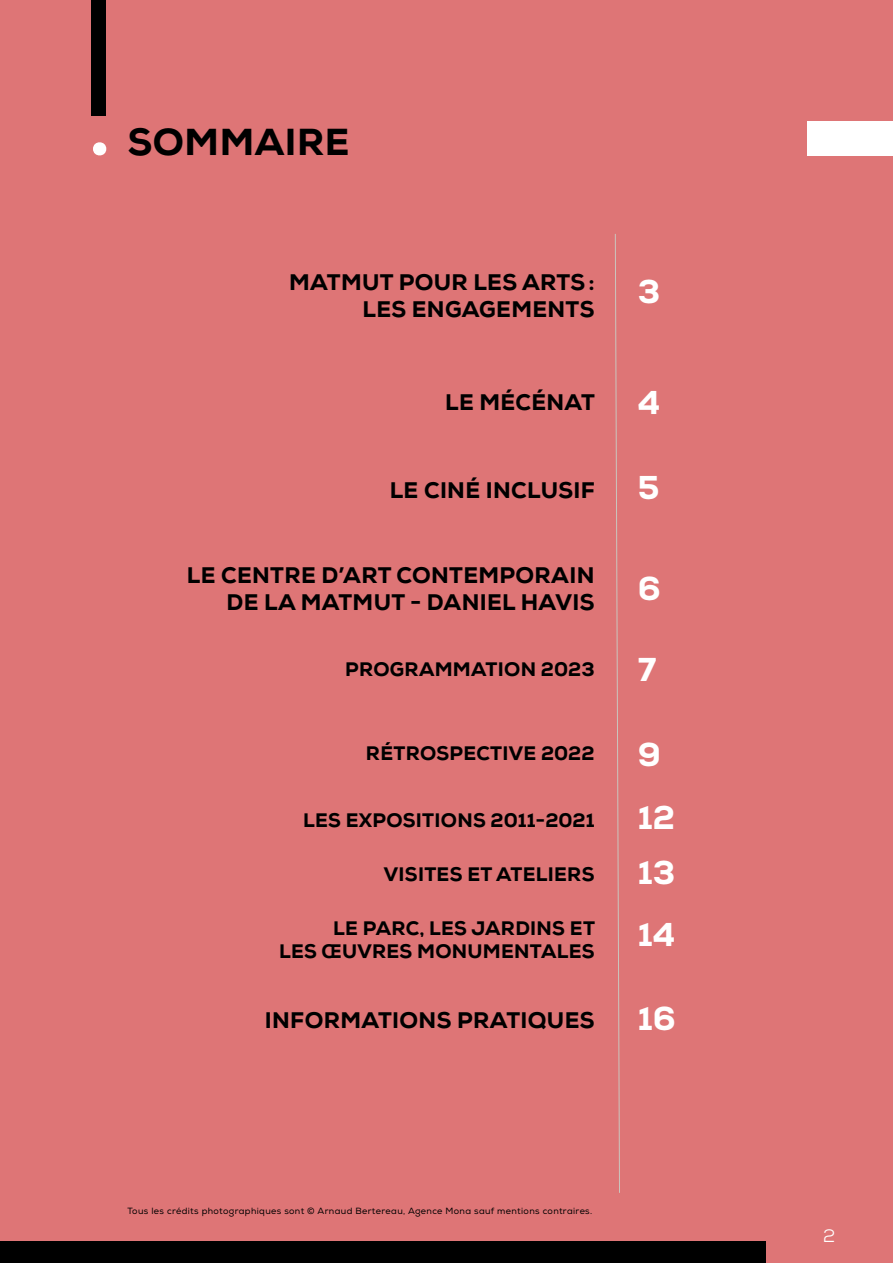
<style>
.page{position:relative;width:893px;height:1263px;background:#de7576}
.page>*{position:absolute;margin:0;border:0;box-sizing:border-box;transform-origin:0 0}
.t1{font:800 37.5px "Nexa";letter-spacing:.015em;color:#000}
.t2{font:800 33px/62.7px "Nexa";color:#fff}
.t3{font:800 22.5px/27px "Nexa";letter-spacing:.015em;color:#000;text-align:right}
.t4{font:800 19.5px/23.4px "Nexa";letter-spacing:.015em;color:#000;text-align:right}
.t5{font:18px "Nexa";color:#fff}
.t6{font:9px "Nexa";letter-spacing:.04em;color:#000}
</style>
<div class="page">
<div style="left:91px;top:0;width:15px;height:115px;background:#000"></div>
<svg style="left:93px;top:142px;width:13px;height:14px"></svg>
<svg style="left:615px;top:234px;width:5px;height:959px"></svg>
<div style="left:808px;top:121px;width:85px;height:34px;background:#fff"></div>
<div style="left:0;top:1242px;width:765px;height:21px;background:#000"></div>
<h1 class="t1" style="left:128px;top:119px;width:223px">SOMMAIRE</h1>
<p class="t3" style="left:289px;top:269px;width:307px">MATMUT POUR LES ARTS:<br>LES ENGAGEMENTS</p>
<p class="t3" style="left:445px;top:388px;width:151px">LE MÉCÉNAT</p>
<p class="t3" style="left:390px;top:477px;width:207px">LE CINÉ INCLUSIF</p>
<p class="t3" style="left:187px;top:562px;width:409px">LE CENTRE D’ART CONTEMPORAIN<br>DE LA MATMUT - DANIEL HAVIS</p>
<p class="t4" style="left:345px;top:657px;width:251px">PROGRAMMATION 2023</p>
<p class="t4" style="left:366px;top:741px;width:230px">RÉTROSPECTIVE 2022</p>
<p class="t4" style="left:303px;top:809px;width:293px">LES EXPOSITIONS 2011-2021</p>
<p class="t4" style="left:384px;top:862px;width:212px">VISITES ET ATELIERS</p>
<p class="t4" style="left:279px;top:916px;width:317px">LE PARC, LES JARDINS ET<br>LES ŒUVRES MONUMENTALES</p>
<p class="t3" style="left:265px;top:1007px;width:331px">INFORMATIONS PRATIQUES</p>
<h2 class="t2" style="left:638px;top:261px;width:24px">3</h2>
<h2 class="t2" style="left:638px;top:371px;width:24px">4</h2>
<h2 class="t2" style="left:638px;top:457px;width:23px">5</h2>
<h2 class="t2" style="left:638px;top:558px;width:24px">6</h2>
<h2 class="t2" style="left:638px;top:638px;width:20px">7</h2>
<h2 class="t2" style="left:638px;top:723px;width:39px">9<br>12</h2>
<h2 class="t2" style="left:638px;top:841px;width:39px">13<br>14</h2>
<h2 class="t2" style="left:638px;top:987px;width:39px">16</h2>
<p class="t6" style="left:128px;top:1205px;width:466px">Tous les crédits photographiques sont © Arnaud Bertereau, Agence Mona sauf mentions contraires.</p>
<p class="t5" style="left:823px;top:1224px;width:14px">2</p>
</div>
